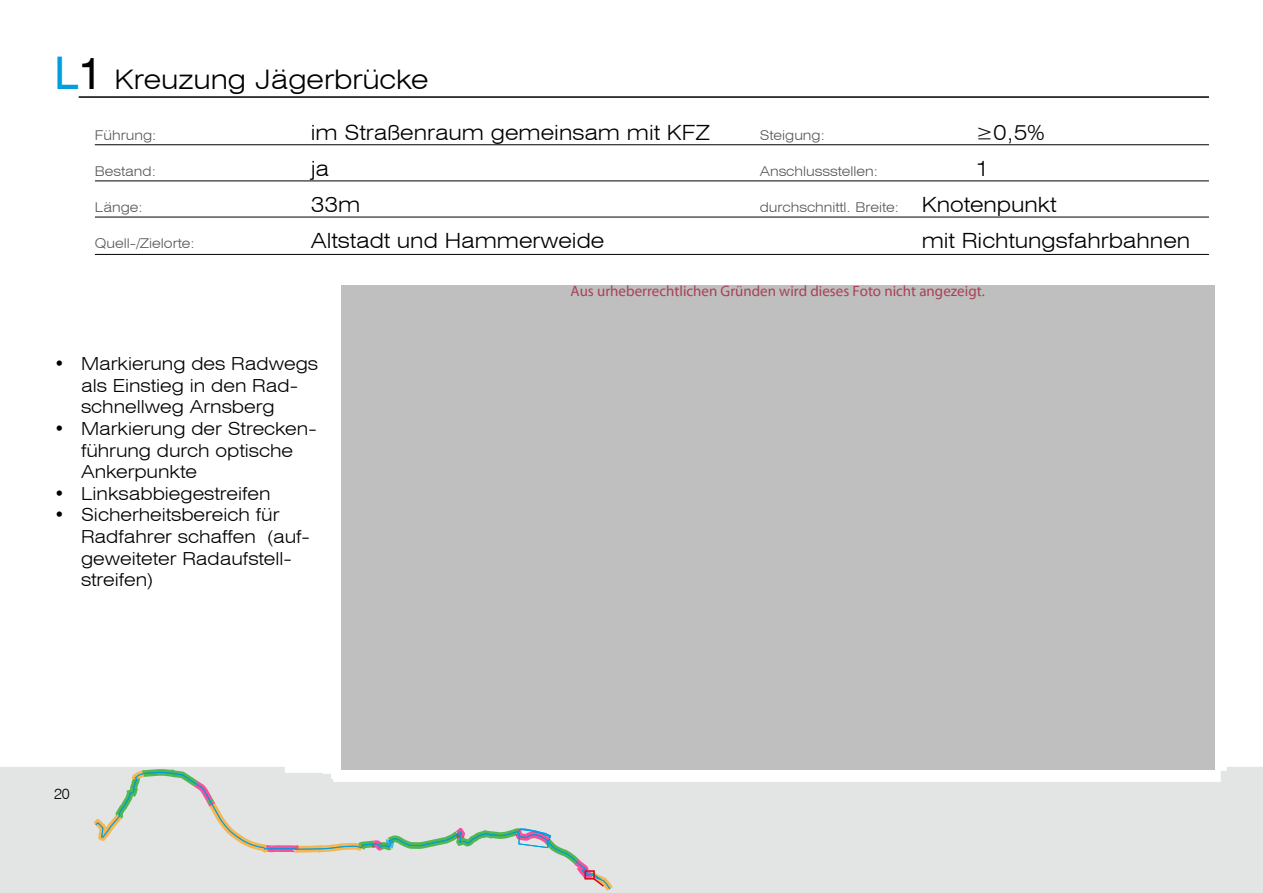
<style>
.page{position:relative;width:1263px;height:893px;background:#fff}
.page>*{position:absolute;margin:0;border:0;box-sizing:border-box;transform-origin:0 0}
.t1{font:300 expanded 27px "Swiss 721 BT";color:#000}
.t2{font:300 expanded 21px "Swiss 721 BT";color:#000}
.t3{font:300 expanded 18px/21.6px "Swiss 721 BT";color:#000}
.t4{font:15px "Myriad Pro";color:#ab4054}
.t5{font:300 15px "Swiss 721 BT";color:#000}
.t6{font:300 expanded 13.5px "Swiss 721 BT";color:#58585a}
.s1{font-weight:400;font-stretch:normal;font-size:45px;color:#009ee0}
.s2{font-weight:400;font-stretch:normal;font-size:45px}
.s3{font-size:21px;color:#000}
</style>
<div class="page">
<svg style="left:0;top:767px;width:1263px;height:126px;background:#e4e5e5"></svg>
<hr style="left:95px;top:145px;width:1114px;height:1px;background:#000">
<hr style="left:95px;top:181px;width:1114px;height:1px;background:#000">
<hr style="left:95px;top:217px;width:1114px;height:1px;background:#000">
<hr style="left:95px;top:254px;width:1114px;height:1px;background:#000">
<hr style="left:79px;top:96px;width:1130px;height:2px;background:#000">
<svg style="left:94px;top:769px;width:519px;height:122px;background:#dde0dd"></svg>
<div style="left:341px;top:285px;width:873px;height:484px;background:#bfbfbf"></div>
<p class="t1" style="left:54px;top:63px;width:376px"><span class="s1">L</span><span class="s2">1</span> Kreuzung Jägerbrücke</p>
<p class="t6" style="left:95px;top:127px;width:63px">Führung:</p>
<p class="t2" style="left:311px;top:120px;width:401px">im Straßenraum gemeinsam mit KFZ</p>
<p class="t6" style="left:95px;top:163px;width:63px">Bestand:</p>
<p class="t2" style="left:311px;top:156px;width:20px">ja</p>
<p class="t6" style="left:95px;top:199px;width:50px">Länge:</p>
<p class="t2" style="left:311px;top:192px;width:51px">33m</p>
<p class="t6" style="left:95px;top:235px;width:101px">Quell-/Zielorte:</p>
<p class="t2" style="left:311px;top:228px;width:295px">Altstadt und Hammerweide</p>
<p class="t6" style="left:760px;top:127px;width:67px">Steigung:</p>
<p class="t2" style="left:976px;top:120px;width:71px">≥0,5%</p>
<p class="t6" style="left:760px;top:163px;width:120px">Anschlussstellen:</p>
<p class="t2" style="left:976px;top:156px;width:15px">1</p>
<p class="t6" style="left:760px;top:199px;width:298px">durchschnittl. Breite: <span class="s3">Knotenpunkt</span></p>
<p class="t2" style="left:922px;top:228px;width:270px">mit Richtungsfahrbahnen</p>
<p class="t3" style="left:81px;top:353px;width:239px;text-indent:-27px">• Markierung des Radwegs als Einstieg in den Rad&shy;schnellweg Arnsberg</p>
<p class="t3" style="left:81px;top:418px;width:237px;text-indent:-27px">• Markierung der Strecken&shy;führung durch optische<br>Ankerpunkte</p>
<p class="t3" style="left:54px;top:483px;width:218px">• Linksabbiegestreifen</p>
<p class="t3" style="left:81px;top:504px;width:230px;text-indent:-27px">• Sicherheitsbereich für<br>Radfahrer schaffen (auf&shy;geweiteter Radaufstell&shy;streifen)</p>
<p class="t5" style="left:54px;top:784px;width:17px">20</p>
<p class="t4" style="left:570px;top:282px;width:416px">Aus urheberrechtlichen Gründen wird dieses Foto nicht angezeigt.</p>
</div>
